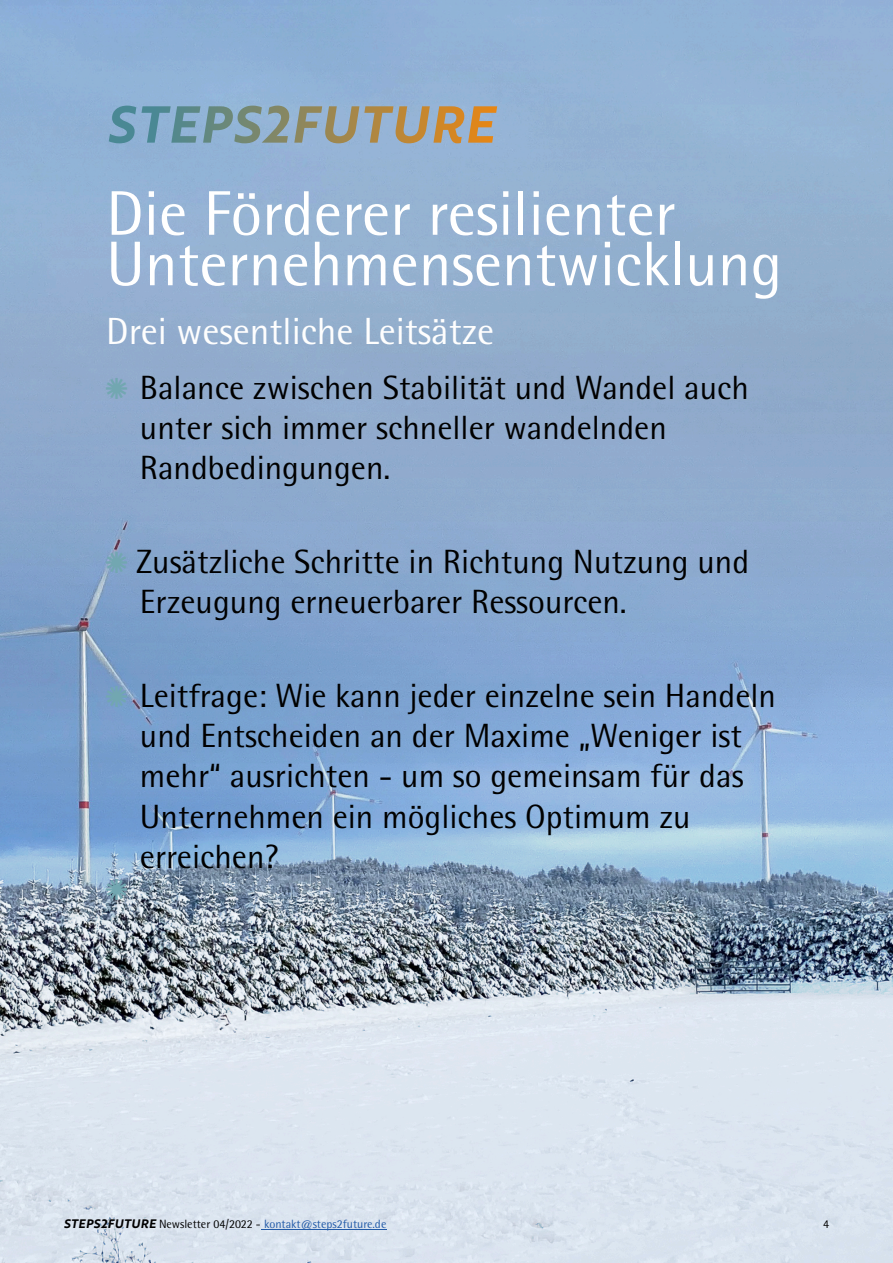
<style>
.page{position:relative;width:893px;height:1263px;background:#fff}
.page>*{position:absolute;margin:0;border:0;box-sizing:border-box;transform-origin:0 0}
.t1{font:63.15px/50.4px "AT Rotis Semi Sans";color:#fff}
.t2{font:37.8px "AT Rotis Semi Sans";color:#fefefe}
.t3{font:33.6px/40.3px "AT Rotis Semi Sans";color:#000}
.t4{font:33.6px/40.3px "Rotis Semi Sans Hel";color:#000}
.t5{font:12px "Rotis Semi Sans Hel";color:#235ba8}
.t6{font:12px "Rotis Semi Sans Hel";color:#000}
.s1{font-family:"Brother 1816 Bold Italic";color:#000}
.s2{color:#000}
</style>
<div class="page">
<img style="left:0;top:0;width:893px;height:1263px">
<hr style="left:261px;top:1229px;width:125px;height:1px;background:#235ba8">
<svg style="left:109px;top:106px;width:27px;height:37px"></svg>
<svg style="left:142px;top:106px;width:214px;height:37px;background:#859fa8"></svg>
<svg style="left:364px;top:106px;width:62px;height:37px;background:#a5a092"></svg>
<svg style="left:433px;top:106px;width:64px;height:37px;background:#b89c76"></svg>
<svg style="left:106px;top:377px;width:21px;height:22px"></svg>
<svg style="left:106px;top:551px;width:21px;height:22px"></svg>
<svg style="left:106px;top:685px;width:21px;height:22px"></svg>
<svg style="left:106px;top:878px;width:21px;height:22px"></svg>
<h1 class="t1" style="left:106px;top:195px;width:677px">Die Förderer resilienter<br>Unternehmensentwicklung</h1>
<p class="t2" style="left:106px;top:318px;width:389px">Drei wesentliche Leitsätze</p>
<p class="t3" style="left:140px;top:370px;width:611px">Balance zwischen Stabilität und Wandel auch unter sich immer schneller wandelnden<br>Randbedingungen.</p>
<p class="t3" style="left:136px;top:545px;width:615px">Zusätzliche Schritte in Richtung Nutzung und<br>Erzeugung erneuerbarer Ressourcen.</p>
<p class="t4" style="left:140px;top:678px;width:638px">Leitfrage: Wie kann jeder einzelne sein Handeln und Entscheiden an der Maxime „Weniger ist mehr“ ausrichten - um so gemeinsam für das Unternehmen ein mögliches Optimum zu erreichen?</p>
<p class="t5" style="left:64px;top:1219px;width:324px"><span class="s1">STEPS2FUTURE</span> <span class="s2">Newsletter 04/2022 -</span> kontakt@steps2future.de</p>
<p class="t6" style="left:823px;top:1219px;width:8px">4</p>
</div>
